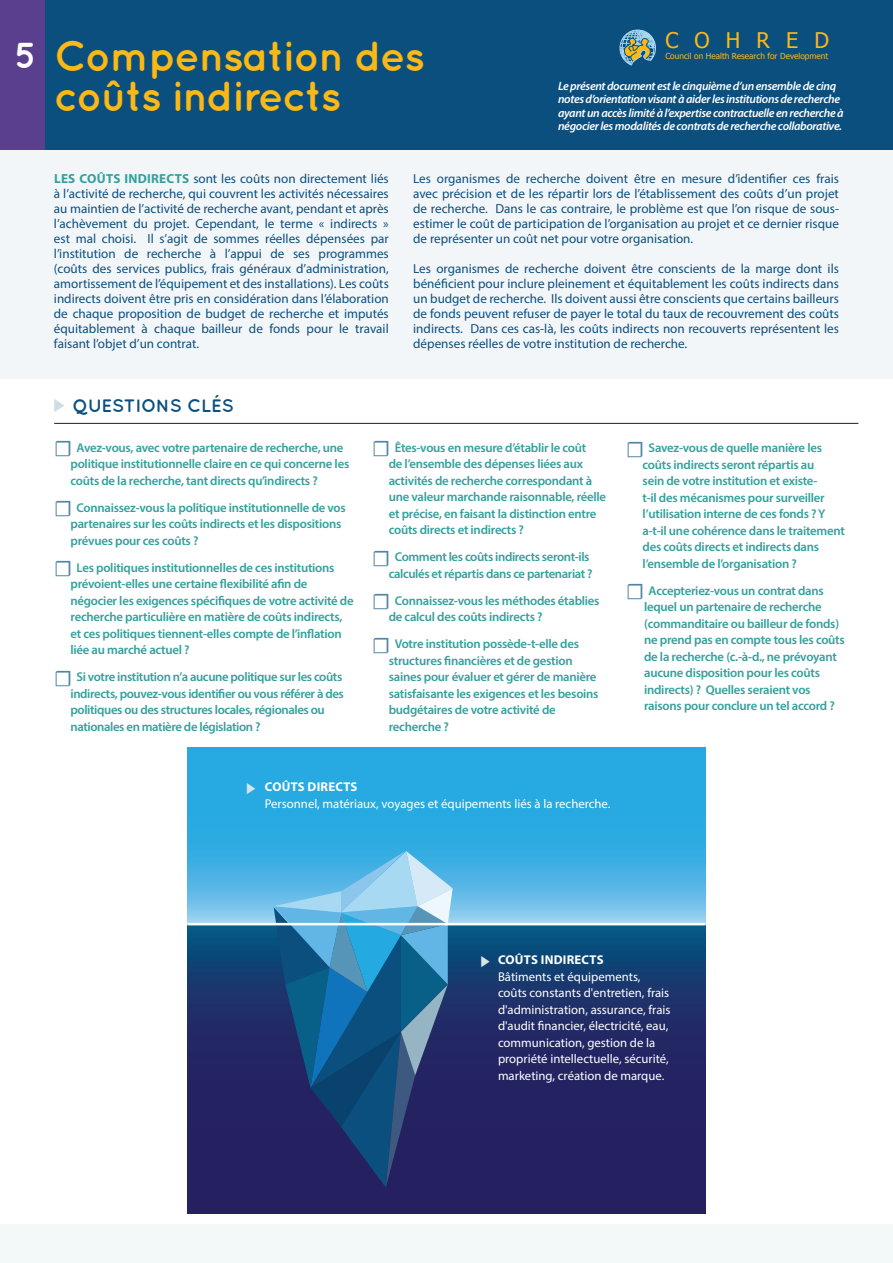
<style>
.page{position:relative;width:893px;height:1263px;background:#fff}
.page>*{position:absolute;margin:0;border:0;box-sizing:border-box;transform-origin:0 0}
.t1{font:700 42px "Quicksand";letter-spacing:-.03em;color:#fcb814}
.t2{font:700 36px "Quicksand";color:#fff}
.t3{font:21.6px "Tahoma";letter-spacing:.75em;color:#fcb814}
.t4{font:700 18px "Quicksand";color:#0b4f7f}
.t5{font:13.2px/15px "Myriad Pro";color:#0b4f7f;text-align:justify}
.t6{font:600 12.75px/16.5px "Myriad Pro";letter-spacing:-.02em;color:#35a09c}
.t7{font:12.75px/16.5px "Myriad Pro";color:#fff}
.t8{font:italic 600 12px/13.5px "Myriad Pro";letter-spacing:-.03em;color:#fff}
.t9{font:8.25px "Tahoma";color:#fcb814}
.s1{font-weight:700;color:#35a09c}
.s2{font-family:"Source Sans Pro";font-weight:400;font-size:22.5px;color:#5484a5}
.s3{font-weight:700}
</style>
<div class="page">
<div style="left:0;top:149px;width:893px;height:229px;background:#f3f6f9"></div>
<div style="left:0;top:0;width:893px;height:149px;background:#0b4f7f"></div>
<div style="left:0;top:0;width:45px;height:149px;background:#593f8e"></div>
<svg style="left:620px;top:30px;width:36px;height:35px"></svg>
<hr style="left:54px;top:423px;width:804px;height:1px;background:#231f20">
<div style="left:0;top:1224px;width:893px;height:39px;background:#f3f8f8"></div>
<svg style="left:188px;top:925px;width:517px;height:288px;background:#1f2c67"></svg>
<svg style="left:188px;top:747px;width:517px;height:176px;background:#39afe3"></svg>
<svg style="left:274px;top:851px;width:179px;height:336px;background:#346899"></svg>
<hr style="left:188px;top:923px;width:517px;height:2px;background:#fff">
<svg style="left:247px;top:783px;width:8px;height:11px"></svg>
<svg style="left:481px;top:955px;width:9px;height:12px"></svg>
<p class="t2" style="left:15px;top:34px;width:23px">5</p>
<p class="t1" style="left:54px;top:31px;width:373px">Compensation des</p>
<p class="t1" style="left:54px;top:71px;width:289px">coûts indirects</p>
<p class="t3" style="left:665px;top:26px;width:165px">COHRED</p>
<p class="t9" style="left:665px;top:51px;width:164px">Council on Health Research for Development</p>
<p class="t8" style="left:558px;top:79px;width:287px">Le présent document est le cinquième d’un ensemble de cinq notes d’orientation visant à aider les institutions de recherche ayant un accès limité à l’expertise contractuelle en recherche à négocier les modalités de contrats de recherche collaborative.</p>
<p class="t5" style="left:54px;top:171px;width:336px"><span class="s1">LES COÛTS INDIRECTS</span> sont les coûts non directement liés à l’activité de recherche, qui couvrent les activités nécessaires au maintien de l’activité de recherche avant, pendant et après l’achèvement du projet. Cependant, le terme « indirects » est mal choisi. Il s’agit de sommes réelles dépensées par l’institution de recherche à l’appui de ses programmes (coûts des services publics, frais généraux d’administration, amortissement de l’équipement et des installations). Les coûts indirects doivent être pris en considération dans l’élaboration de chaque proposition de budget de recherche et imputés équitablement à chaque bailleur de fonds pour le travail faisant l’objet d’un contrat.</p>
<p class="t5" style="left:413px;top:171px;width:427px">Les organismes de recherche doivent être en mesure d’identifier ces frais avec précision et de les répartir lors de l’établissement des coûts d’un projet de recherche. Dans le cas contraire, le problème est que l’on risque de sous&shy;estimer le coût de participation de l’organisation au projet et ce dernier risque de représenter un coût net pour votre organisation.</p>
<p class="t5" style="left:413px;top:261px;width:427px">Les organismes de recherche doivent être conscients de la marge dont ils bénéficient pour inclure pleinement et équitablement les coûts indirects dans un budget de recherche. Ils doivent aussi être conscients que certains bailleurs de fonds peuvent refuser de payer le total du taux de recouvrement des coûts indirects. Dans ces cas-là, les coûts indirects non recouverts représentent les dépenses réelles de votre institution de recherche.</p>
<p class="t4" style="left:73px;top:395px;width:163px">QUESTIONS CLÉS</p>
<p class="t6" style="left:70px;top:439px;width:280px;text-indent:-16px"><span class="s2">☐</span> Avez-vous, avec votre partenaire de recherche, une politique institutionnelle claire en ce qui concerne les coûts de la recherche, tant directs qu’indirects ?</p>
<p class="t6" style="left:70px;top:499px;width:277px;text-indent:-16px"><span class="s2">☐</span> Connaissez-vous la politique institutionnelle de vos partenaires sur les coûts indirects et les dispositions prévues pour ces coûts ?</p>
<p class="t6" style="left:70px;top:559px;width:285px;text-indent:-16px"><span class="s2">☐</span> Les politiques institutionnelles de ces institutions prévoient-elles une certaine flexibilité afin de négocier les exigences spécifiques de votre activité de recherche particulière en matière de coûts indirects, et ces politiques tiennent-elles compte de l’inflation liée au marché actuel ?</p>
<p class="t6" style="left:70px;top:668px;width:275px;text-indent:-16px"><span class="s2">☐</span> Si votre institution n’a aucune politique sur les coûts indirects, pouvez-vous identifier ou vous référer à des politiques ou des structures locales, régionales ou nationales en matière de législation ?</p>
<p class="t6" style="left:389px;top:439px;width:219px;text-indent:-17px"><span class="s2">☐</span> Êtes-vous en mesure d’établir le coût<br>de l’ensemble des dépenses liées aux activités de recherche correspondant à une valeur marchande raisonnable, réelle et précise, en faisant la distinction entre coûts directs et indirects ?</p>
<p class="t6" style="left:372px;top:548px;width:222px;text-align:right"><span class="s2">☐</span> Comment les coûts indirects seront-ils calculés et répartis dans ce partenariat ?</p>
<p class="t6" style="left:389px;top:592px;width:212px;text-indent:-17px"><span class="s2">☐</span> Connaissez-vous les méthodes établies de calcul des coûts indirects ?</p>
<p class="t6" style="left:389px;top:635px;width:211px;text-indent:-17px"><span class="s2">☐</span> Votre institution possède-t-elle des structures financières et de gestion saines pour évaluer et gérer de manière satisfaisante les exigences et les besoins budgétaires de votre activité de recherche ?</p>
<p class="t6" style="left:643px;top:439px;width:204px;text-indent:-16px"><span class="s2">☐</span> Savez-vous de quelle manière les coûts indirects seront répartis au<br>sein de votre institution et existe-<br>t-il des mécanismes pour surveiller l’utilisation interne de ces fonds ? Y a-t-il une cohérence dans le traitement des coûts directs et indirects dans l’ensemble de l’organisation ?</p>
<p class="t6" style="left:644px;top:582px;width:202px;text-indent:-18px"><span class="s2">☐</span> Accepteriez-vous un contrat dans lequel un partenaire de recherche (commanditaire ou bailleur de fonds) ne prend pas en compte tous les coûts de la recherche (c.-à-d., ne prévoyant aucune disposition pour les coûts indirects) ? Quelles seraient vos raisons pour conclure un tel accord ?</p>
<p class="t7" style="left:265px;top:779px;width:347px"><span class="s3">COÛTS DIRECTS<br></span>Personnel, matériaux, voyages et équipements liés à la recherche.</p>
<p class="t7" style="left:498px;top:951px;width:174px"><span class="s3">COÛTS INDIRECTS<br></span>Bâtiments et équipements, coûts constants d'entretien, frais d'administration, assurance, frais d'audit financier, électricité, eau, communication, gestion de la propriété intellectuelle, sécurité, marketing, création de marque.</p>
</div>
